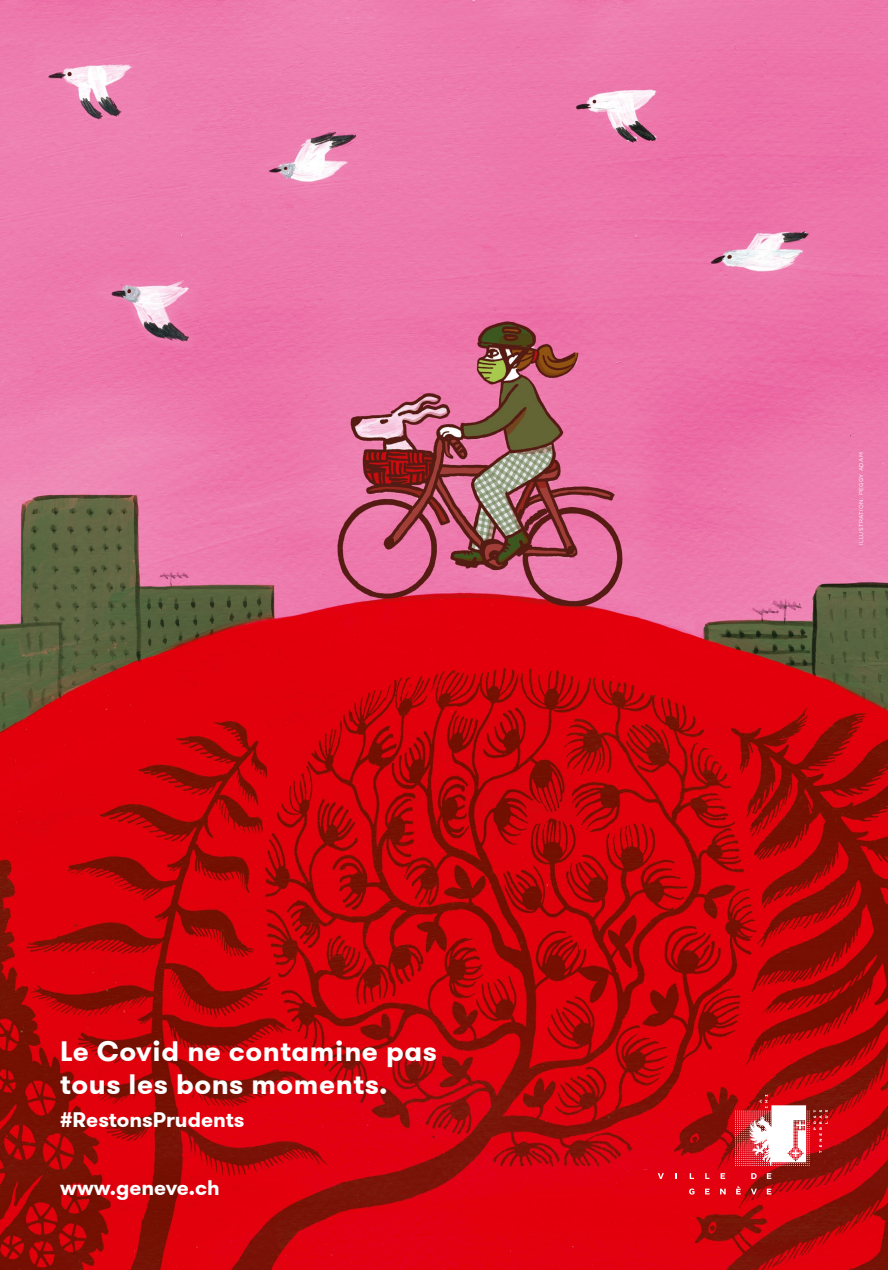
<style>
.page{position:relative;width:888px;height:1270px;background:#fff}
.page>*{position:absolute;margin:0;border:0;box-sizing:border-box;transform-origin:0 0}
.t1{font:700 28px/33.6px "GT Walsheim";letter-spacing:.02em;color:#fff}
.t2{font:700 21px "GT Walsheim";color:#fff}
.t3{font:5.6px "Gotham";letter-spacing:.06em;color:#fff}
</style>
<div class="page">
<img style="left:0;top:0;width:888px;height:1270px">
<svg style="left:751px;top:1173px;width:6px;height:6px"></svg>
<svg style="left:767px;top:1173px;width:4px;height:6px"></svg>
<svg style="left:721px;top:1173px;width:4px;height:6px"></svg>
<svg style="left:705px;top:1173px;width:4px;height:6px"></svg>
<svg style="left:690px;top:1173px;width:4px;height:6px"></svg>
<svg style="left:751px;top:1189px;width:6px;height:5px"></svg>
<svg style="left:689px;top:1188px;width:6px;height:7px"></svg>
<svg style="left:705px;top:1189px;width:5px;height:5px"></svg>
<svg style="left:767px;top:1189px;width:4px;height:5px"></svg>
<svg style="left:720px;top:1189px;width:6px;height:5px"></svg>
<svg style="left:736px;top:1186px;width:5px;height:8px"></svg>
<svg style="left:658px;top:1173px;width:6px;height:6px"></svg>
<svg style="left:735px;top:1094px;width:93px;height:72px"></svg>
<p class="t1" style="left:60px;top:1034px;width:378px">Le Covid ne contamine pas tous les bons moments.</p>
<p class="t2" style="left:60px;top:1106px;width:186px">#RestonsPrudents</p>
<p class="t2" style="left:60px;top:1174px;width:161px">www.geneve.ch</p>
<p class="t3" style="left:857px;top:545px;width:94px;rotate:-90deg">ILLUSTRATION: PEGGY ADAM</p>
</div>
